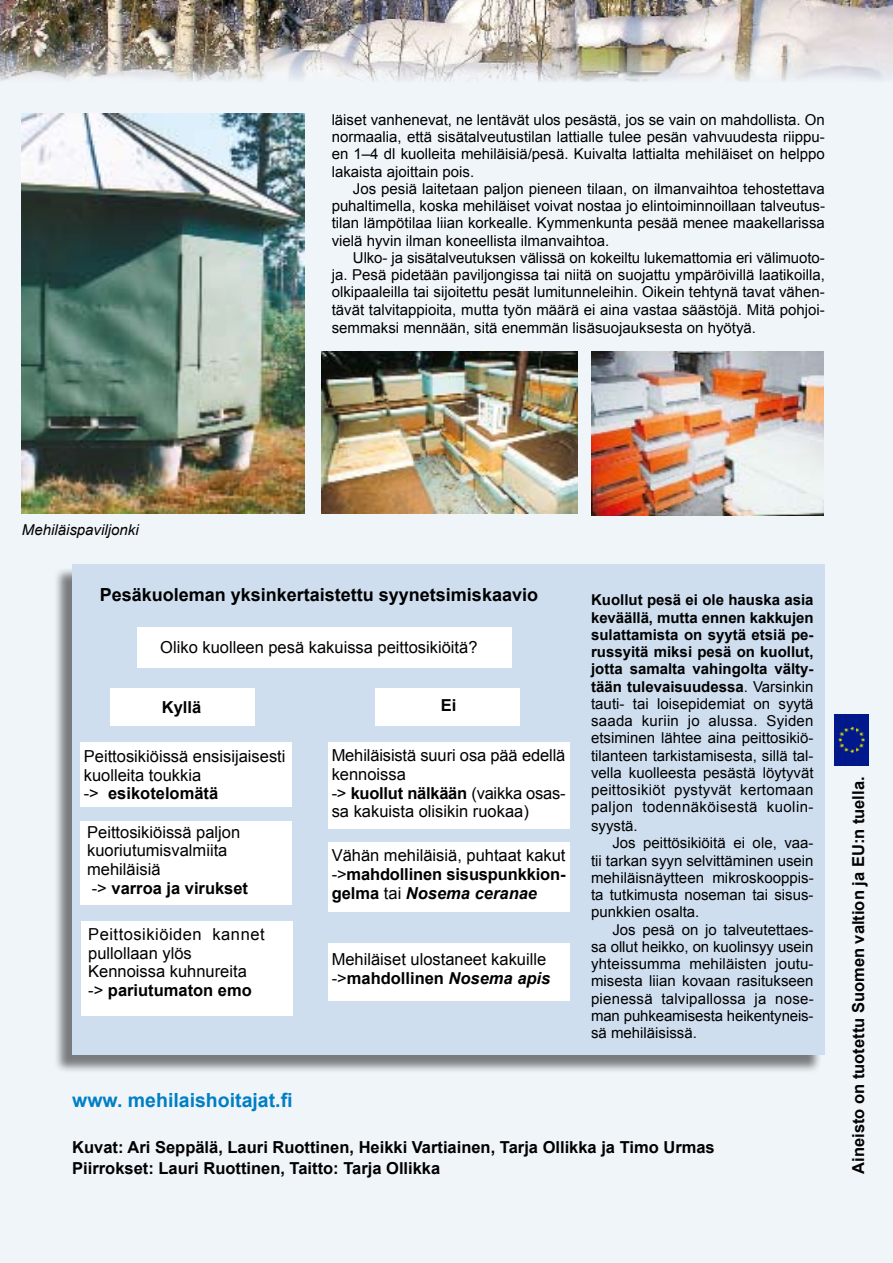
<style>
.page{position:relative;width:893px;height:1263px;background:#f0f5fa}
.page>*{position:absolute;margin:0;border:0;box-sizing:border-box;transform-origin:0 0}
.t1{font:700 19.5px "Arial";color:#007fc4}
.t2{font:700 18px "Arial";color:#000}
.t3{font:16.5px/18.8px "Arial";color:#000}
.t4{font:700 16.5px/21px "Arial";color:#000}
.t5{font:15px/17.2px "Arial";color:#000;text-align:justify}
.t6{font:italic 15px "Arial";color:#000}
.s1{font-weight:700}
.s2{font-weight:700;font-style:italic}
</style>
<div class="page">
<img style="left:834px;top:714px;width:35px;height:52px">
<img style="left:0;top:0;width:893px;height:82px">
<img style="left:21px;top:114px;width:284px;height:400px">
<div style="left:53px;top:567px;width:769px;height:506px;background:#000;opacity:.5"></div>
<div style="left:72px;top:564px;width:753px;height:490px;background:#cedeef"></div>
<div style="left:138px;top:627px;width:374px;height:41px;background:#fff"></div>
<div style="left:111px;top:689px;width:144px;height:37px;background:#fff"></div>
<div style="left:376px;top:688px;width:144px;height:37px;background:#fff"></div>
<div style="left:80px;top:742px;width:212px;height:65px;background:#fff"></div>
<div style="left:328px;top:742px;width:242px;height:86px;background:#fff"></div>
<div style="left:328px;top:843px;width:242px;height:69px;background:#fff"></div>
<div style="left:328px;top:943px;width:242px;height:57px;background:#fff"></div>
<div style="left:81px;top:921px;width:212px;height:95px;background:#fff"></div>
<div style="left:80px;top:821px;width:212px;height:83px;background:#fff"></div>
<img style="left:591px;top:351px;width:233px;height:165px">
<img style="left:321px;top:351px;width:256px;height:162px">
<p class="t5" style="left:332px;top:111px;width:495px">läiset vanhenevat, ne lentävät ulos pesästä, jos se vain on mahdollista. On normaalia, että sisätalveutustilan lattialle tulee pesän vahvuudesta riippu&shy;en 1–4 dl kuolleita mehiläisiä/pesä. Kuivalta lattialta mehiläiset on helppo lakaista ajoittain pois.</p>
<p class="t5" style="left:332px;top:180px;width:495px;text-indent:21px">Jos pesiä laitetaan paljon pieneen tilaan, on ilmanvaihtoa tehostettava puhaltimella, koska mehiläiset voivat nostaa jo elintoiminnoillaan talveutus&shy;tilan lämpötilaa liian korkealle. Kymmenkunta pesää menee maakellarissa vielä hyvin ilman koneellista ilmanvaihtoa.</p>
<p class="t5" style="left:332px;top:249px;width:495px;text-indent:21px">Ulko- ja sisätalveutuksen välissä on kokeiltu lukemattomia eri välimuoto&shy;ja. Pesä pidetään paviljongissa tai niitä on suojattu ympäröivillä laatikoilla, olkipaaleilla tai sijoitettu pesät lumitunneleihin. Oikein tehtynä tavat vähen&shy;tävät talvitappioita, mutta työn määrä ei aina vastaa säästöjä. Mitä pohjoi&shy;semmaksi mennään, sitä enemmän lisäsuojauksesta on hyötyä.</p>
<p class="t6" style="left:22px;top:520px;width:118px">Mehiläispaviljonki</p>
<p class="t2" style="left:100px;top:582px;width:440px">Pesäkuoleman yksinkertaistettu syynetsimiskaavio</p>
<p class="t3" style="left:160px;top:638px;width:319px">Oliko kuolleen pesä kakuissa peittosikiöitä?</p>
<p class="t4" style="left:162px;top:697px;width:41px">Kyllä</p>
<p class="t4" style="left:441px;top:695px;width:17px">Ei</p>
<p class="t3" style="left:84px;top:747px;width:203px">Peittosikiöissä ensisijaisesti kuolleita toukkia<br>-&gt; <span class="s1">esikotelomätä</span></p>
<p class="t3" style="left:87px;top:823px;width:162px">Peittosikiöissä paljon kuoriutumisvalmiita mehiläisiä<br>-&gt; <span class="s1">varroa ja virukset</span></p>
<p class="t3" style="left:88px;top:925px;width:178px">Peittosikiöiden kannet pullollaan ylös<br>Kennoissa kuhnureita -&gt; <span class="s1">pariutumaton emo</span></p>
<p class="t3" style="left:332px;top:746px;width:235px">Mehiläisistä suuri osa pää edellä kennoissa<br>-&gt; <span class="s1">kuollut nälkään</span> (vaikka osas&shy;sa kakuista olisikin ruokaa)</p>
<p class="t3" style="left:332px;top:846px;width:235px;text-align:justify">Vähän mehiläisiä, puhtaat kakut -&gt;<span class="s1">mahdollinen sisuspunkkion&shy;gelma</span> tai <span class="s2">Nosema ceranae</span></p>
<p class="t3" style="left:332px;top:950px;width:220px">Mehiläiset ulostaneet kakuille -&gt;<span class="s1">mahdollinen</span> <span class="s2">Nosema apis</span></p>
<h1 class="t1" style="left:72px;top:1087px;width:222px">www. mehilaishoitajat.fi</h1>
<p class="t5" style="left:591px;top:592px;width:224px"><span class="s1">Kuollut pesä ei ole hauska asia keväällä, mutta ennen kakkujen sulattamista on syytä etsiä pe&shy;russyitä miksi pesä on kuollut, jotta samalta vahingolta välty&shy;tään tulevaisuudessa</span>. Varsinkin tauti- tai loisepidemiat on syytä saada kuriin jo alussa. Syiden etsiminen lähtee aina peittosikiö&shy;tilanteen tarkistamisesta, sillä tal&shy;vella kuolleesta pesästä löytyvät peittosikiöt pystyvät kertomaan paljon todennäköisestä kuolin-</p>
<p class="t5" style="left:591px;top:817px;width:48px">syystä.</p>
<p class="t5" style="left:612px;top:835px;width:203px">Jos peittösikiöitä ei ole, vaa-</p>
<p class="t5" style="left:591px;top:852px;width:224px">tii tarkan syyn selvittäminen usein</p>
<p class="t5" style="left:591px;top:869px;width:224px">mehiläisnäytteen mikroskooppis-</p>
<p class="t5" style="left:591px;top:886px;width:224px">ta tutkimusta noseman tai sisus-</p>
<p class="t5" style="left:591px;top:904px;width:110px">punkkien osalta.</p>
<p class="t5" style="left:612px;top:921px;width:203px">Jos pesä on jo talveutettaes-</p>
<p class="t5" style="left:591px;top:938px;width:224px">sa ollut heikko, on kuolinsyy usein</p>
<p class="t5" style="left:591px;top:955px;width:224px">yhteissumma mehiläisten joutu-</p>
<p class="t5" style="left:591px;top:973px;width:224px">misesta liian kovaan rasitukseen</p>
<p class="t5" style="left:591px;top:990px;width:224px">pienessä talvipallossa ja nose-</p>
<p class="t5" style="left:591px;top:1007px;width:224px">man puhkeamisesta heikentyneis-</p>
<p class="t5" style="left:591px;top:1024px;width:107px">sä mehiläisissä.</p>
<p class="t4" style="left:72px;top:1137px;width:644px">Kuvat: Ari Seppälä, Lauri Ruottinen, Heikki Vartiainen, Tarja Ollikka ja Timo Urmas<br>Piirrokset: Lauri Ruottinen, Taitto: Tarja Ollikka</p>
<p class="t4" style="left:848px;top:1174px;width:398px;rotate:-90deg">Aineisto on tuotettu Suomen valtion ja EU:n tuella.</p>
</div>
